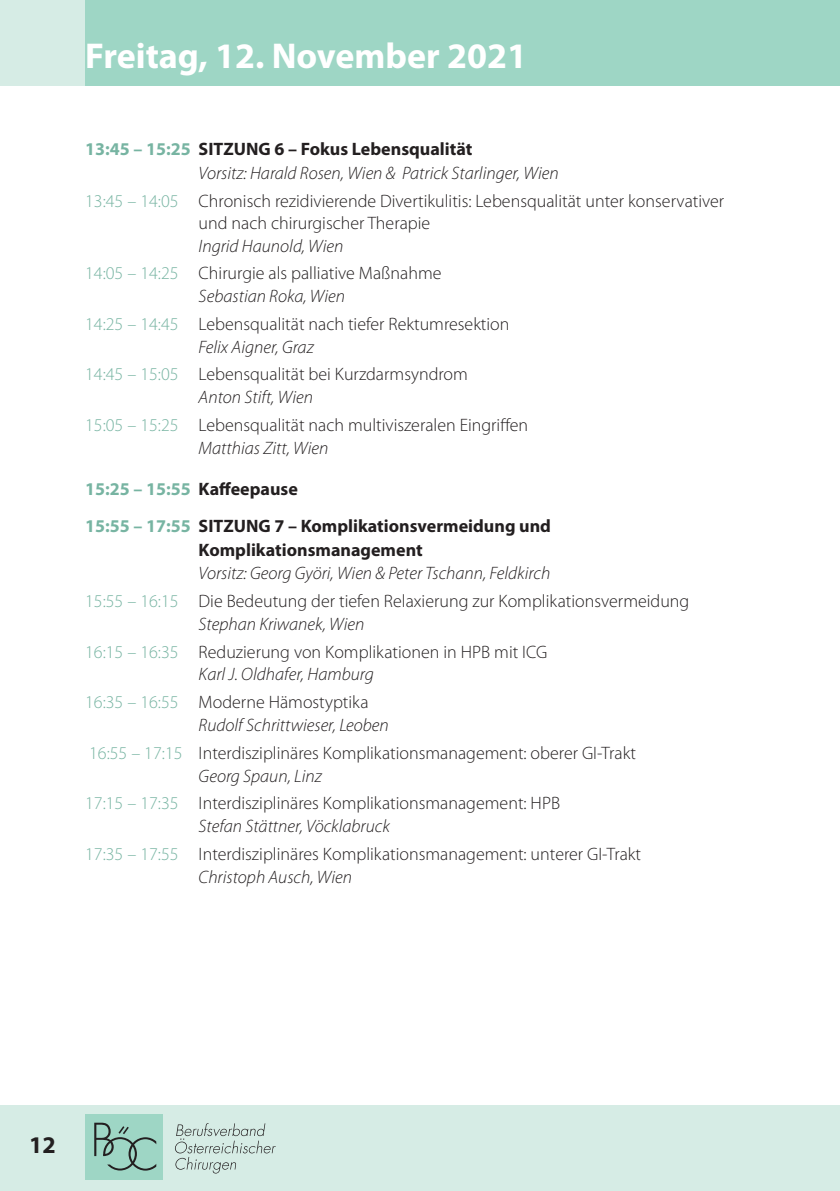
<style>
.page{position:relative;width:840px;height:1191px;background:#fff}
.page>*{position:absolute;margin:0;border:0;box-sizing:border-box;transform-origin:0 0}
.t1{font:700 36px "Myriad Pro";color:#fff}
.t2{font:700 24px "Myriad Pro";color:#231f20}
.t3{font:300 18px/27.6px "Myriad Pro";color:#231f20}
.t4{font:italic 300 18px/23.8px "Myriad Pro";color:#231f20}
.t5{font:700 18px/37px "Myriad Pro";color:#231f20}
.s1{font-weight:700;font-style:normal;color:#77b4a2}
.s2{font-weight:700;font-style:normal}
.s3{color:#77b4a2}
.s4{font-style:italic}
.s5{font-style:normal;color:#77b4a2}
.s6{font-style:normal}
</style>
<div class="page">
<div style="left:0;top:0;width:839px;height:85px;background:#d6ece5"></div>
<div style="left:85px;top:0;width:754px;height:85px;background:#9ed6c5"></div>
<div style="left:0;top:1106px;width:839px;height:85px;background:#d6ece5"></div>
<svg style="left:175px;top:1123px;width:101px;height:50px"></svg>
<div style="left:85px;top:1114px;width:77px;height:65px;background:#9ed6c5"></div>
<svg style="left:94px;top:1122px;width:62px;height:48px"></svg>
<h1 class="t1" style="left:85px;top:32px;width:443px">Freitag, 12. November 2021</h1>
<p class="t4" style="left:198px;top:137px;width:361px;text-indent:-113px"><span class="s1">13:45 – 15:25</span> <span class="s2">SITZUNG 6 – Fokus Lebensqualität<br></span>Vorsitz: Harald Rosen, Wien &amp; Patrick Starlinger, Wien</p>
<p class="t3" style="left:198px;top:189px;width:527px;line-height:22px;text-indent:-113px"><span class="s3">13:45 – 14:05</span> Chronisch rezidivierende Divertikulitis: Lebensqualität unter konservativer und nach chirurgischer Therapie</p>
<p class="t3" style="left:85px;top:231px;width:358px;text-indent:113px"><span class="s4">Ingrid Haunold, Wien<br></span><span class="s3">14:05 – 14:25</span> Chirurgie als palliative Maßnahme</p>
<p class="t3" style="left:85px;top:282px;width:425px;text-indent:113px"><span class="s4">Sebastian Roka, Wien<br></span><span class="s3">14:25 – 14:45</span> Lebensqualität nach tiefer Rektumresektion</p>
<p class="t3" style="left:85px;top:332px;width:384px;text-indent:113px"><span class="s4">Felix Aigner, Graz<br></span><span class="s3">14:45 – 15:05</span> Lebensqualität bei Kurzdarmsyndrom</p>
<p class="t3" style="left:85px;top:383px;width:444px;text-indent:113px"><span class="s4">Anton Stift, Wien<br></span><span class="s3">15:05 – 15:25</span> Lebensqualität nach multiviszeralen Eingriffen</p>
<p class="t4" style="left:198px;top:435px;width:131px">Matthias Zitt, Wien</p>
<p class="t5" style="left:85px;top:469px;width:467px"><span class="s3">15:25 – 15:55</span> Kaffeepause<br><span class="s3">15:55 – 17:55</span> SITZUNG 7 – Komplikationsvermeidung und</p>
<p class="t5" style="left:198px;top:530px;width:225px">Komplikationsmanagement</p>
<p class="t3" style="left:85px;top:559px;width:605px;text-indent:113px"><span class="s4">Vorsitz: Georg Györi, Wien &amp; Peter Tschann, Feldkirch<br></span><span class="s3">15:55 – 16:15</span> Die Bedeutung der tiefen Relaxierung zur Komplikationsvermeidung</p>
<p class="t3" style="left:85px;top:610px;width:463px;text-indent:113px"><span class="s4">Stephan Kriwanek, Wien<br></span><span class="s3">16:15 – 16:35</span> Reduzierung von Komplikationen in HPB mit ICG</p>
<p class="t4" style="left:85px;top:660px;width:290px;line-height:27.6px;text-align:right">Karl J. Oldhafer, Hamburg<br><span class="s5">16:35 – 16:55</span> <span class="s6">Moderne Hämostyptika</span></p>
<p class="t3" style="left:89px;top:711px;width:548px;text-indent:109px"><span class="s4">Rudolf Schrittwieser, Leoben<br></span><span class="s3">16:55 – 17:15</span> Interdisziplinäres Komplikationsmanagement: oberer GI-Trakt</p>
<p class="t3" style="left:85px;top:761px;width:476px;text-indent:113px"><span class="s4">Georg Spaun, Linz<br></span><span class="s3">17:15 – 17:35</span> Interdisziplinäres Komplikationsmanagement: HPB</p>
<p class="t3" style="left:85px;top:812px;width:557px;text-indent:113px"><span class="s4">Stefan Stättner, Vöcklabruck<br></span><span class="s3">17:35 – 17:55</span> Interdisziplinäres Komplikationsmanagement: unterer GI-Trakt</p>
<p class="t4" style="left:198px;top:864px;width:155px">Christoph Ausch, Wien</p>
<h2 class="t2" style="left:29px;top:1129px;width:28px">12</h2>
</div>
